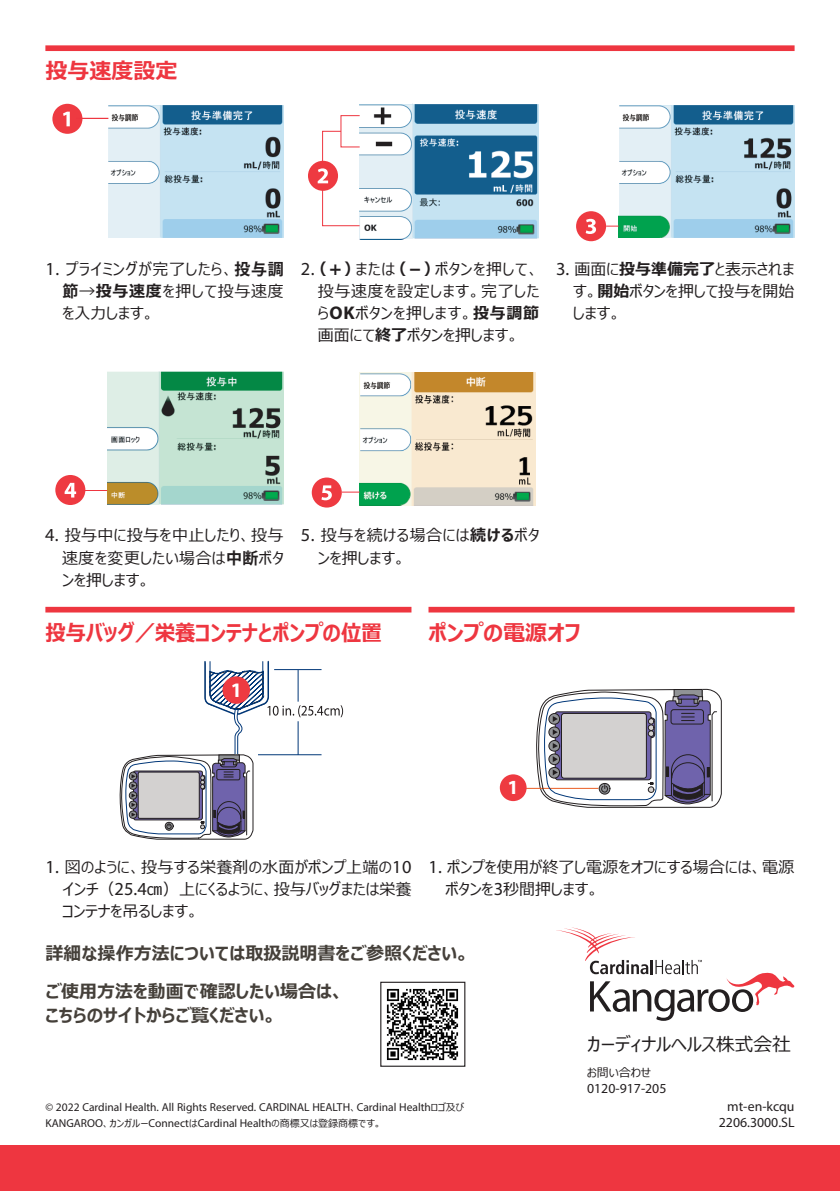
<style>
.page{position:relative;width:840px;height:1191px;background:#fff}
.page>*{position:absolute;margin:0;border:0;box-sizing:border-box;transform-origin:0 0}
.t1{font:700 22px "Meiryo UI";color:#ee3640;scale:.92 1}
.t2{font:700 22px "Meiryo UI";color:#ee3640}
.t3{font:700 20.2px "Myriad Pro";color:#fff}
.t4{font:18.6px "Meiryo UI";color:#231f20}
.t5{font:700 18px/37.4px "Meiryo UI";color:#45403a}
.t6{font:16px/22px "Meiryo UI";letter-spacing:.005em;color:#231f20;text-align:justify}
.t7{font:16px/22px "Meiryo UI";letter-spacing:.035em;color:#231f20}
.t8{font:13.8px/16px "Myriad Pro";color:#231f20;text-align:right}
.t9{font:12px "Meiryo UI";color:#231f20}
.t10{font:11.6px/16px "Myriad Pro";color:#231f20}
.s1{font-family:"Myriad Pro";font-size:18.4px}
.s2{font-family:"Koz Go Pro";font-weight:700}
.s3{font-weight:700}
.s4{font-family:"Myriad Pro";font-weight:700;font-size:18.4px}
.s5{font-family:"Meiryo UI";font-size:10px}
</style>
<div class="page">
<div style="left:0;top:1145px;width:839px;height:46px;background:#ee3640"></div>
<svg style="left:556px;top:927px;width:238px;height:93px"></svg>
<div style="left:45px;top:45px;width:749px;height:6px;background:#ee3640"></div>
<div style="left:45px;top:607px;width:366px;height:5px;background:#ee3640"></div>
<div style="left:428px;top:607px;width:366px;height:5px;background:#ee3640"></div>
<img style="left:108px;top:105px;width:175px;height:132px">
<img style="left:107px;top:371px;width:176px;height:133px">
<svg style="left:119px;top:660px;width:224px;height:180px"></svg>
<img style="left:359px;top:104px;width:179px;height:135px">
<img style="left:359px;top:372px;width:176px;height:133px">
<hr style="left:520px;top:788px;width:78px;height:1px;background:#ea5d23">
<svg style="left:532px;top:689px;width:189px;height:119px"></svg>
<div style="left:499px;top:774px;width:27px;height:27px;background:#ee3a41;border-radius:50%"></div>
<img style="left:618px;top:105px;width:175px;height:132px">
<div style="left:52px;top:104px;width:30px;height:30px;background:#ee3a41;border-radius:50%"></div>
<svg style="left:63px;top:112px;width:7px;height:14px"></svg>
<hr style="left:76px;top:118px;width:32px;height:1px;background:#ee3640">
<div style="left:575px;top:211px;width:30px;height:30px;background:#ee3a41;border-radius:50%"></div>
<svg style="left:585px;top:219px;width:10px;height:15px"></svg>
<svg style="left:605px;top:226px;width:13px;height:1px"></svg>
<div style="left:55px;top:475px;width:30px;height:30px;background:#ee3a41;border-radius:50%"></div>
<svg style="left:65px;top:483px;width:11px;height:14px"></svg>
<div style="left:311px;top:477px;width:30px;height:30px;background:#ee3a41;border-radius:50%"></div>
<svg style="left:321px;top:485px;width:10px;height:15px"></svg>
<svg style="left:341px;top:491px;width:18px;height:1px"></svg>
<div style="left:308px;top:161px;width:30px;height:30px;background:#ee3a41;border-radius:50%"></div>
<svg style="left:317px;top:115px;width:43px;height:112px"></svg>
<svg style="left:85px;top:490px;width:22px;height:1px"></svg>
<img style="left:386px;top:988px;width:73px;height:73px">
<div style="left:380px;top:981px;width:85px;height:85px;border:1px solid #231f20"></div>
<h1 class="t2" style="left:45px;top:56px;width:133px">投与速度設定</h1>
<p class="t6" style="left:62px;top:259px;width:223px;text-indent:-17px"><span class="s1">1.</span> プライミングが完了したら、<span class="s2">投与調節</span>→<span class="s3">投与速度</span>を押して投与速度を入力します。</p>
<p class="t6" style="left:317px;top:259px;width:223px;text-indent:-17px"><span class="s1">2.</span> <span class="s3">（＋）</span>または<span class="s3">（－）</span>ボタンを押して、投与速度を設定します。完了したら<span class="s4">OK</span>ボタンを押します。<span class="s3">投与調節</span>画面にて<span class="s3">終了</span>ボタンを押します。</p>
<p class="t6" style="left:573px;top:259px;width:223px;text-indent:-17px"><span class="s1">3.</span> 画面に<span class="s3">投与準備完了</span>と表示されます。<span class="s3">開始</span>ボタンを押して投与を開始します。</p>
<p class="t6" style="left:62px;top:525px;width:223px;text-indent:-17px"><span class="s1">4.</span> 投与中に投与を中止したり、投与速度を変更したい場合は<span class="s2">中断</span>ボタンを押します。</p>
<p class="t7" style="left:317px;top:525px;width:223px;text-indent:-17px"><span class="s1">5.</span> 投与を続ける場合には<span class="s3">続ける</span>ボタンを押します。</p>
<h1 class="t1" style="left:45px;top:617px;width:367px">投与バッグ／栄養コンテナとポンプの位置</h1>
<h1 class="t2" style="left:428px;top:617px;width:153px">ポンプの電源オフ</h1>
<p class="t3" style="left:507px;top:774px;width:13px">1</p>
<p class="t6" style="left:62px;top:857px;width:350px;text-indent:-17px"><span class="s1">1.</span> 図のように、投与する栄養剤の水面がポンプ上端の<span class="s1">10</span>インチ（<span class="s1">25.4</span>㎝）上にくるように、投与バッグまたは栄養コンテナを吊るします。</p>
<p class="t5" style="left:45px;top:935px;width:425px">詳細な操作方法については取扱説明書をご参照ください。ご使用方法を動画で確認したい場合は、</p>
<p class="t5" style="left:45px;top:997px;width:232px">こちらのサイトからご覧ください。</p>
<p class="t6" style="left:445px;top:857px;width:350px;text-indent:-17px"><span class="s1">1.</span> ポンプを使用が終了し電源をオフにする場合には、電源ボタンを<span class="s1">3</span>秒間押します。</p>
<p class="t4" style="left:586px;top:1031px;width:205px">カーディナルヘルス株式会社</p>
<p class="t9" style="left:586px;top:1064px;width:65px">お問い合わせ</p>
<p class="t8" style="left:586px;top:1080px;width:81px">0120-917-205</p>
<p class="t10" style="left:45px;top:1099px;width:420px">© 2022 Cardinal Health. All Rights Reserved. CARDINAL HEALTH<span class="s5">、</span>Cardinal Health<span class="s5">ロゴ及び<br></span>KANGAROO<span class="s5">、カンガルー</span>Connect<span class="s5">は</span>Cardinal Health<span class="s5">の商標又は登録商標です。</span></p>
<p class="t8" style="left:718px;top:1098px;width:77px">mt-en-kcqu<br>2206.3000.SL</p>
</div>
